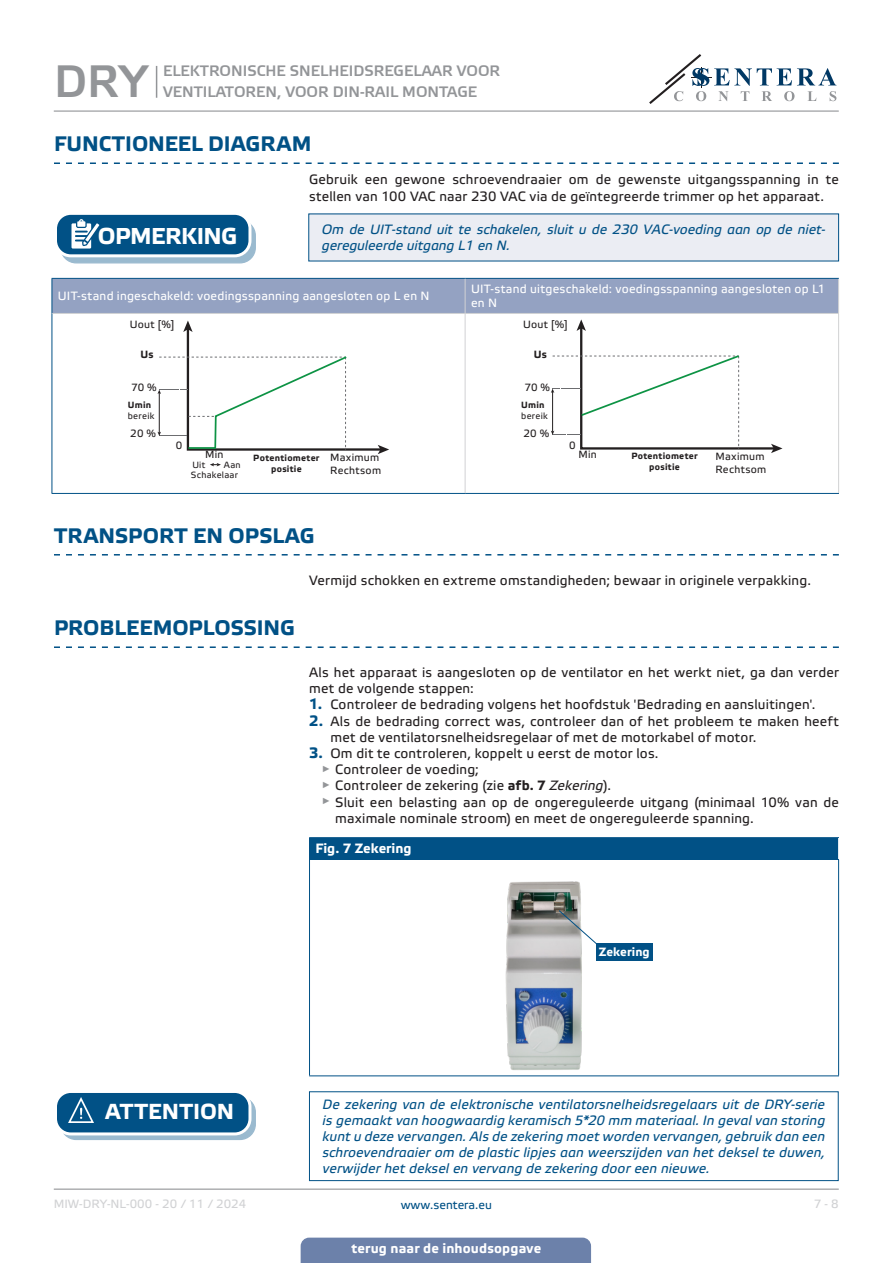
<style>
.page{position:relative;width:893px;height:1263px;background:#fff}
.page>*{position:absolute;margin:0;border:0;box-sizing:border-box;transform-origin:0 0}
.t1{font:45px "Etelka Medium Pro";color:#939598}
.t2{font:700 22.95px "Etelka Text Pro";letter-spacing:-.025em;color:#fff}
.t3{font:700 21.75px "Etelka Text Pro";letter-spacing:.005em;color:#fff}
.t4{font:700 21px "Etelka Text Pro";color:#015186}
.t5{font:15px/21px "Etelka Medium Pro";color:#939598}
.body{font:13.5px/16.2px "Etelka Text Pro";letter-spacing:.015em;color:#231f20}
.body-2{font:italic 13.5px/16.2px "Etelka Text Pro";letter-spacing:.015em;color:#015186;text-align:justify}
.Body_text{font:italic 13.5px "Etelka Text Pro";color:#015186}
.head-table{font:700 13.5px "Etelka Text Pro";letter-spacing:.01em;color:#fff}
.table_text{font:12px/14.4px "Etelka Text Pro";letter-spacing:.02em;color:#fff}
.t6{font:12px "Etelka Text Pro";color:#d1d2d4}
.t7{font:12px "Etelka Text Pro";color:#015186}
.tekst_Engels{font:700 12px "Etelka Text Pro";letter-spacing:.005em;color:#fff}
.TABLE_TEXT_WHITE{font:10.5px "Etelka Text Pro";letter-spacing:.025em;color:#231f20}
.TABLE_TEXT_WHITE-2{font:700 10.5px "Etelka Text Pro";color:#231f20}
.TABLE_TEXT_WHITE-3{font:700 9px "Etelka Text Pro";letter-spacing:.03em;color:#231f20}
.TABLE_TEXT_WHITE-4{font:9px/10.8px "Etelka Text Pro";letter-spacing:.03em;color:#231f20}
.s1{font-weight:700}
.s2{font-weight:700;font-size:15px;color:#015186}
.s3{font-style:italic}
</style>
<div class="page">
<hr style="left:54px;top:111px;width:785px;height:1px;background:#939598">
<hr style="left:54px;top:1188px;width:785px;height:2px;background:#939598">
<svg style="left:649px;top:54px;width:187px;height:50px"></svg>
<div style="left:301px;top:1237px;width:290px;height:26px;background:#6c81aa"></div>
<hr style="left:156px;top:66px;width:1px;height:32px;background:#939598">
<svg style="left:54px;top:162px;width:785px;height:2px"></svg>
<svg style="left:54px;top:554px;width:785px;height:1px"></svg>
<div style="left:309px;top:214px;width:530px;height:47px;background:#ebedf3"></div>
<svg style="left:61px;top:220px;width:194px;height:43px"></svg>
<div style="left:60px;top:220px;width:196px;height:43px;border:1px solid #015186;border-radius:15px"></div>
<div style="left:56px;top:213px;width:194px;height:43px;background:#015186;border-radius:15px"></div>
<div style="left:54px;top:212px;width:197px;height:45px;border:3px solid #fff;border-radius:15px"></div>
<svg style="left:71px;top:219px;width:34px;height:38px"></svg>
<div style="left:53px;top:279px;width:785px;height:34px;background:#94a2c2"></div>
<hr style="left:52px;top:278px;width:413px;height:1px;background:#015186">
<hr style="left:52px;top:279px;width:1px;height:34px;background:#015186">
<hr style="left:465px;top:278px;width:374px;height:1px;background:#015186">
<hr style="left:52px;top:313px;width:1px;height:180px;background:#015186">
<hr style="left:52px;top:493px;width:413px;height:1px;background:#015186">
<hr style="left:465px;top:493px;width:374px;height:1px;background:#015186">
<hr style="left:465px;top:279px;width:1px;height:34px;background:#d1d2d4">
<hr style="left:838px;top:279px;width:1px;height:34px;background:#d1d2d4">
<hr style="left:52px;top:313px;width:413px;height:1px;background:#d1d2d4">
<hr style="left:465px;top:313px;width:374px;height:1px;background:#d1d2d4">
<hr style="left:465px;top:314px;width:1px;height:179px;background:#d1d2d4">
<hr style="left:838px;top:314px;width:1px;height:179px;background:#d1d2d4">
<svg style="left:210px;top:463px;width:11px;height:3px"></svg>
<svg style="left:158px;top:320px;width:231px;height:134px"></svg>
<svg style="left:551px;top:319px;width:231px;height:134px"></svg>
<svg style="left:54px;top:646px;width:785px;height:2px"></svg>
<div style="left:309px;top:838px;width:530px;height:21px;background:#015186"></div>
<hr style="left:309px;top:837px;width:530px;height:1px;background:#015186">
<hr style="left:309px;top:860px;width:1px;height:215px;background:#015186">
<hr style="left:309px;top:859px;width:530px;height:1px;background:#015186">
<hr style="left:838px;top:860px;width:1px;height:215px;background:#015186">
<hr style="left:309px;top:1075px;width:530px;height:1px;background:#015186">
<svg style="left:838px;top:838px;width:1px;height:21px"></svg>
<img style="left:505px;top:881px;width:77px;height:189px">
<svg style="left:558px;top:909px;width:39px;height:36px"></svg>
<div style="left:596px;top:943px;width:56px;height:18px;background:#015186"></div>
<div style="left:309px;top:1091px;width:530px;height:90px;border:1px solid #015186"></div>
<svg style="left:61px;top:1097px;width:194px;height:42px"></svg>
<div style="left:60px;top:1096px;width:196px;height:44px;border:1px solid #015186;border-radius:15px"></div>
<div style="left:56px;top:1091px;width:194px;height:43px;background:#015186;border-radius:15px"></div>
<div style="left:54px;top:1090px;width:197px;height:45px;border:3px solid #fff;border-radius:15px"></div>
<svg style="left:67px;top:1097px;width:38px;height:36px"></svg>
<h1 class="t1" style="left:54px;top:57px;width:95px">DRY</h1>
<p class="t5" style="left:163px;top:61px;width:339px">ELEKTRONISCHE SNELHEIDSREGELAAR VOOR<br>VENTILATOREN, VOOR DIN-RAIL MONTAGE</p>
<p class="t4" style="left:54px;top:132px;width:259px">FUNCTIONEEL DIAGRAM</p>
<p class="body" style="left:309px;top:172px;width:531px">Gebruik een gewone schroevendraaier om de gewenste uitgangsspanning in te stellen van 100 VAC naar 230 VAC via de geïntegreerde trimmer op het apparaat.</p>
<p class="Body_text" style="left:322px;top:222px;width:505px">Om de UIT-stand uit te schakelen, sluit u de 230 VAC-voeding aan op de niet-</p>
<p class="t2" style="left:98px;top:223px;width:141px">OPMERKING</p>
<p class="Body_text" style="left:322px;top:239px;width:190px">gereguleerde uitgang L1 en N.</p>
<p class="table_text" style="left:58px;top:290px;width:373px">UIT-stand ingeschakeld: voedingsspanning aangesloten op L en N</p>
<p class="table_text" style="left:471px;top:282px;width:356px">UIT-stand uitgeschakeld: voedingsspanning aangesloten op L1 en N</p>
<p class="TABLE_TEXT_WHITE" style="left:130px;top:319px;width:46px">Uout [%]</p>
<p class="TABLE_TEXT_WHITE-2" style="left:141px;top:349px;width:15px">Us</p>
<p class="TABLE_TEXT_WHITE" style="left:523px;top:319px;width:46px">Uout [%]</p>
<p class="TABLE_TEXT_WHITE-2" style="left:534px;top:349px;width:15px">Us</p>
<p class="TABLE_TEXT_WHITE" style="left:131px;top:382px;width:27px">70 %</p>
<p class="TABLE_TEXT_WHITE" style="left:524px;top:382px;width:27px">70 %</p>
<p class="TABLE_TEXT_WHITE-4" style="left:128px;top:400px;width:28px"><span class="s1">Umin </span>bereik</p>
<p class="TABLE_TEXT_WHITE-4" style="left:521px;top:400px;width:28px"><span class="s1">Umin </span>bereik</p>
<p class="TABLE_TEXT_WHITE" style="left:130px;top:428px;width:27px">20 %</p>
<p class="TABLE_TEXT_WHITE" style="left:524px;top:428px;width:27px">20 %</p>
<p class="TABLE_TEXT_WHITE" style="left:176px;top:440px;width:8px">0</p>
<p class="TABLE_TEXT_WHITE" style="left:205px;top:449px;width:20px">Min</p>
<p class="TABLE_TEXT_WHITE" style="left:330px;top:452px;width:50px">Maximum</p>
<p class="TABLE_TEXT_WHITE" style="left:330px;top:465px;width:52px">Rechtsom</p>
<p class="TABLE_TEXT_WHITE-3" style="left:253px;top:453px;width:68px">Potentiometer</p>
<p class="TABLE_TEXT_WHITE-3" style="left:271px;top:464px;width:32px">positie</p>
<p class="TABLE_TEXT_WHITE-4" style="left:192px;top:460px;width:15px">Uit</p>
<p class="TABLE_TEXT_WHITE-4" style="left:191px;top:470px;width:49px">Schakelaar</p>
<p class="TABLE_TEXT_WHITE-4" style="left:224px;top:460px;width:18px">Aan</p>
<p class="TABLE_TEXT_WHITE" style="left:569px;top:440px;width:8px">0</p>
<p class="TABLE_TEXT_WHITE" style="left:578px;top:449px;width:20px">Min</p>
<p class="TABLE_TEXT_WHITE" style="left:716px;top:451px;width:50px">Maximum</p>
<p class="TABLE_TEXT_WHITE" style="left:716px;top:463px;width:52px">Rechtsom</p>
<p class="TABLE_TEXT_WHITE-3" style="left:631px;top:451px;width:68px">Potentiometer</p>
<p class="TABLE_TEXT_WHITE-3" style="left:649px;top:462px;width:32px">positie</p>
<p class="t4" style="left:54px;top:524px;width:262px">TRANSPORT EN OPSLAG</p>
<p class="body" style="left:309px;top:572px;width:503px">Vermijd schokken en extreme omstandigheden; bewaar in originele verpakking.</p>
<p class="t4" style="left:54px;top:616px;width:242px">PROBLEEMOPLOSSING</p>
<p class="body" style="left:309px;top:665px;width:531px">Als het apparaat is aangesloten op de ventilator en het werkt niet, ga dan verder met de volgende stappen:</p>
<p class="body" style="left:309px;top:697px;width:508px"><span class="s2">1.</span> Controleer de bedrading volgens het hoofdstuk 'Bedrading en aansluitingen'.</p>
<p class="body" style="left:330px;top:714px;width:510px;text-indent:-21px"><span class="s2">2.</span> Als de bedrading correct was, controleer dan of het probleem te maken heeft met de ventilatorsnelheidsregelaar of met de motorkabel of motor.</p>
<p class="body" style="left:309px;top:746px;width:351px"><span class="s2">3.</span> Om dit te controleren, koppelt u eerst de motor los.</p>
<p class="body" style="left:322px;top:762px;width:159px"><sup>►</sup> Controleer de voeding;</p>
<p class="body" style="left:322px;top:778px;width:291px"><sup>►</sup> Controleer de zekering (zie <span class="s1">afb. 7</span> <span class="s3">Zekering</span>).</p>
<p class="body" style="left:335px;top:795px;width:505px;text-indent:-13px"><sup>►</sup> Sluit een belasting aan op de ongereguleerde uitgang (minimaal 10% van de maximale nominale stroom) en meet de ongereguleerde spanning.</p>
<p class="head-table" style="left:315px;top:841px;width:98px">Fig. 7 Zekering</p>
<p class="t3" style="left:105px;top:1099px;width:130px">ATTENTION</p>
<p class="tekst_Engels" style="left:599px;top:945px;width:52px">Zekering</p>
<p class="body-2" style="left:323px;top:1097px;width:504px">De zekering van de elektronische ventilatorsnelheidsregelaars uit de DRY-serie is gemaakt van hoogwaardig keramisch 5*20 mm materiaal. In geval van storing kunt u deze vervangen. Als de zekering moet worden vervangen, gebruik dan een schroevendraaier om de plastic lipjes aan weerszijden van het deksel te duwen, verwijder het deksel en vervang de zekering door een nieuwe.</p>
<p class="t6" style="left:54px;top:1197px;width:194px">MIW-DRY-NL-000 - 20 / 11 / 2024</p>
<p class="t7" style="left:401px;top:1198px;width:93px">www.sentera.eu</p>
<p class="t6" style="left:814px;top:1197px;width:27px">7 - 8</p>
<p class="head-table" style="left:351px;top:1240px;width:191px">terug naar de inhoudsopgave</p>
</div>
